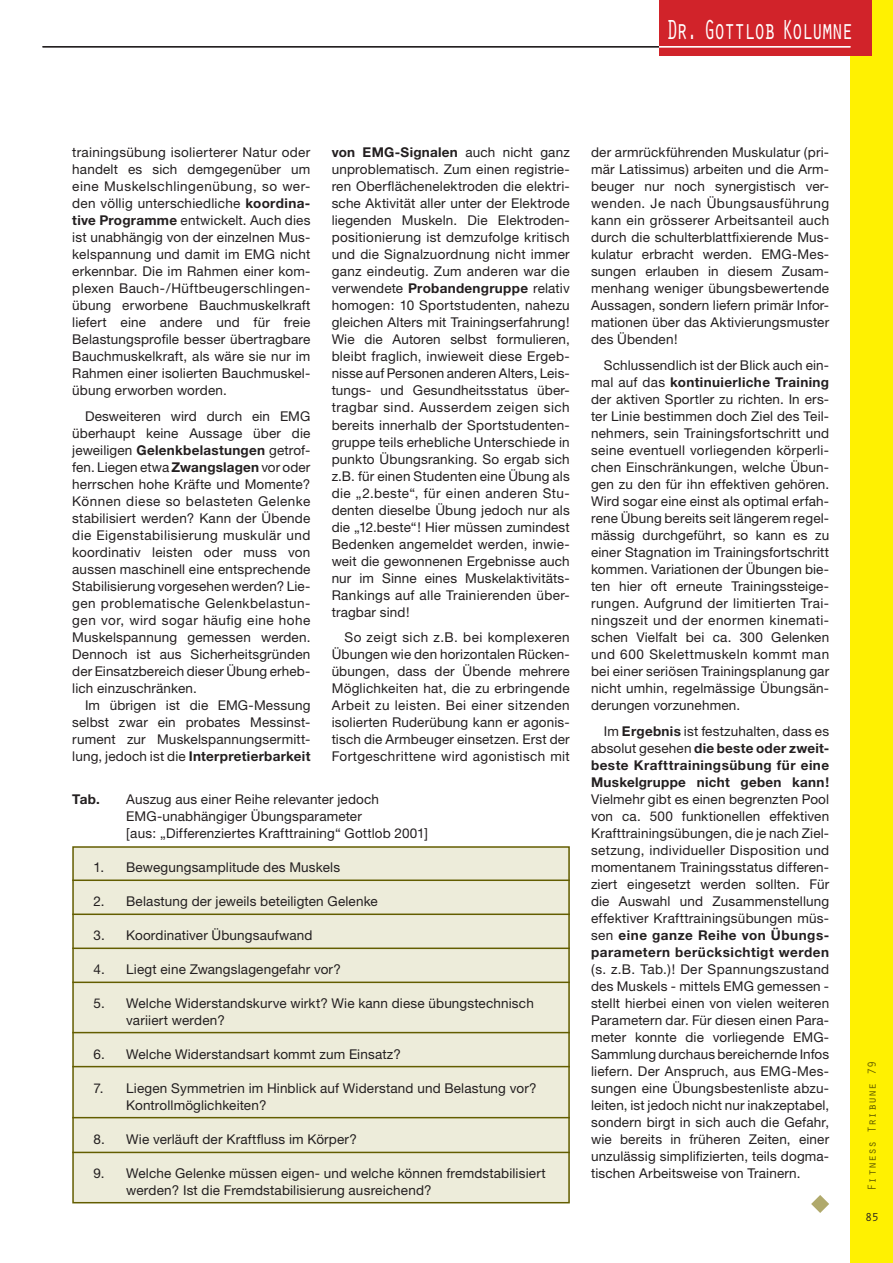
<style>
.page{position:relative;width:893px;height:1263px;background:#fff}
.page>*{position:absolute;margin:0;border:0;box-sizing:border-box;transform-origin:0 0}
.t1{font:28.5px "Orator";letter-spacing:-.1em;color:#fff;scale:.7 1}
.t2{font:13.5px/17px "Helvetica Neue";letter-spacing:.01em;color:#231f20;text-align:justify}
.t3{font:13.5px "Helvetica Neue";letter-spacing:.035em;color:#231f20}
.t4{font:700 13.5px "Helvetica Neue";letter-spacing:.02em;color:#231f20}
.t5{font:12px "Orator";color:#635d00}
.t6{font:12px "Orator";color:#231f20}
.s1{font-weight:700}
.s2{font-weight:400}
</style>
<div class="page">
<hr style="left:43px;top:46px;width:616px;height:2px;background:#231f20">
<div style="left:850px;top:0;width:43px;height:1263px;background:#fff101"></div>
<div style="left:659px;top:0;width:213px;height:55px;background:#d1232a"></div>
<hr style="left:659px;top:46px;width:191px;height:2px;background:#fff">
<svg style="left:811px;top:1195px;width:18px;height:18px"></svg>
<div style="left:73px;top:847px;width:496px;height:356px;background:#edecda"></div>
<hr style="left:72px;top:913px;width:498px;height:2px;background:#635d00">
<hr style="left:72px;top:947px;width:498px;height:2px;background:#635d00">
<hr style="left:72px;top:981px;width:498px;height:2px;background:#635d00">
<hr style="left:72px;top:1032px;width:498px;height:1px;background:#635d00">
<hr style="left:72px;top:1066px;width:498px;height:1px;background:#635d00">
<hr style="left:72px;top:1117px;width:498px;height:1px;background:#635d00">
<hr style="left:72px;top:1152px;width:498px;height:1px;background:#635d00">
<hr style="left:72px;top:879px;width:498px;height:2px;background:#635d00">
<p class="t1" style="left:666px;top:9px;width:269px">Dr. Gottlob Kolumne</p>
<p class="t2" style="left:72px;top:144px;width:240px">trainingsübung isolierterer Natur oder handelt es sich demgegenüber um eine Muskelschlingenübung, so wer&shy;den völlig unterschiedliche <span class="s1">koordina&shy;tive Programme</span> entwickelt. Auch dies ist unabhängig von der einzelnen Mus&shy;kelspannung und damit im EMG nicht erkennbar. Die im Rahmen einer kom&shy;plexen Bauch-/Hüftbeugerschlingen&shy;übung erworbene Bauchmuskelkraft liefert eine andere und für freie Belastungsprofile besser übertragbare Bauchmuskelkraft, als wäre sie nur im Rahmen einer isolierten Bauchmuskel&shy;übung erworben worden.</p>
<p class="t2" style="left:85px;top:408px;width:227px">Desweiteren wird durch ein EMG</p>
<p class="t2" style="left:72px;top:425px;width:240px">überhaupt keine Aussage über die</p>
<p class="t2" style="left:72px;top:442px;width:240px">jeweiligen <span class="s1">Gelenkbelastungen</span> getrof-</p>
<p class="t2" style="left:72px;top:459px;width:240px">fen. Liegen etwa <span class="s1">Zwangslagen</span> vor oder</p>
<p class="t2" style="left:72px;top:476px;width:240px">herrschen hohe Kräfte und Momente?</p>
<p class="t3" style="left:72px;top:493px;width:240px">Können diese so belasteten Gelenke</p>
<p class="t2" style="left:72px;top:510px;width:240px">stabilisiert werden? Kann der Übende</p>
<p class="t3" style="left:72px;top:527px;width:240px">die Eigenstabilisierung muskulär und</p>
<p class="t2" style="left:72px;top:544px;width:240px">koordinativ leisten oder muss von</p>
<p class="t2" style="left:72px;top:561px;width:240px">aussen maschinell eine entsprechende</p>
<p class="t2" style="left:72px;top:578px;width:240px">Stabilisierung vorgesehen werden? Lie-</p>
<p class="t3" style="left:72px;top:595px;width:240px">gen problematische Gelenkbelastun-</p>
<p class="t3" style="left:72px;top:612px;width:240px">gen vor, wird sogar häufig eine hohe</p>
<p class="t2" style="left:72px;top:629px;width:240px">Muskelspannung gemessen werden.</p>
<p class="t2" style="left:72px;top:646px;width:240px">Dennoch ist aus Sicherheitsgründen</p>
<p class="t2" style="left:72px;top:663px;width:240px">der Einsatzbereich dieser Übung erheb-</p>
<p class="t2" style="left:72px;top:680px;width:126px">lich einzuschränken.</p>
<p class="t2" style="left:85px;top:697px;width:227px">Im übrigen ist die EMG-Messung</p>
<p class="t2" style="left:72px;top:714px;width:240px">selbst zwar ein probates Messinst-</p>
<p class="t2" style="left:72px;top:731px;width:240px">rument zur Muskelspannungsermitt-</p>
<p class="t4" style="left:72px;top:749px;width:240px"><span class="s2">lung, jedoch ist die</span> Interpretierbarkeit</p>
<p class="t2" style="left:332px;top:144px;width:240px"><span class="s1">von EMG-Signalen</span> auch nicht ganz unproblematisch. Zum einen registrie&shy;ren Oberflächenelektroden die elektri&shy;sche Aktivität aller unter der Elektrode liegenden Muskeln. Die Elektroden&shy;positionierung ist demzufolge kritisch und die Signalzuordnung nicht immer ganz eindeutig. Zum anderen war die verwendete <span class="s1">Probandengruppe</span> relativ homogen: 10 Sportstudenten, nahezu gleichen Alters mit Trainingserfahrung!<br>Wie die Autoren selbst formulieren, bleibt fraglich, inwieweit diese Ergeb&shy;nisse auf Personen anderen Alters, Leis&shy;tungs- und Gesundheitsstatus über&shy;tragbar sind. Ausserdem zeigen sich bereits innerhalb der Sportstudenten&shy;gruppe teils erhebliche Unterschiede in punkto Übungsranking. So ergab sich z.B. für einen Studenten eine Übung als die „2.beste“, für einen anderen Stu&shy;denten dieselbe Übung jedoch nur als die „12.beste“! Hier müssen zumindest Bedenken angemeldet werden, inwie&shy;weit die gewonnenen Ergebnisse auch nur im Sinne eines Muskelaktivitäts-Rankings auf alle Trainierenden über&shy;tragbar sind!</p>
<p class="t2" style="left:332px;top:629px;width:240px;text-indent:13px">So zeigt sich z.B. bei komplexeren Übungen wie den horizontalen Rücken&shy;übungen, dass der Übende mehrere Möglichkeiten hat, die zu erbringende Arbeit zu leisten. Bei einer sitzenden isolierten Ruderübung kann er agonis&shy;tisch die Armbeuger einsetzen. Erst der Fortgeschrittene wird agonistisch mit</p>
<p class="t4" style="left:72px;top:791px;width:29px">Tab.</p>
<p class="t2" style="left:126px;top:790px;width:303px;text-align:left">Auszug aus einer Reihe relevanter jedoch<br>EMG-unabhängiger Übungsparameter<br>[aus: „Differenziertes Krafttraining“ Gottlob 2001]</p>
<p class="t2" style="left:94px;top:859px;width:248px">1. Bewegungsamplitude des Muskels</p>
<p class="t2" style="left:94px;top:893px;width:286px">2. Belastung der jeweils beteiligten Gelenke</p>
<p class="t2" style="left:94px;top:927px;width:220px">3. Koordinativer Übungsaufwand</p>
<p class="t2" style="left:94px;top:961px;width:249px">4. Liegt eine Zwangslagengefahr vor?</p>
<p class="t2" style="left:126px;top:995px;width:409px;text-indent:-33px">5. Welche Widerstandskurve wirkt? Wie kann diese übungstechnisch variiert werden?</p>
<p class="t2" style="left:94px;top:1046px;width:309px">6. Welche Widerstandsart kommt zum Einsatz?</p>
<p class="t2" style="left:126px;top:1080px;width:412px;text-indent:-33px">7. Liegen Symmetrien im Hinblick auf Widerstand und Belastung vor?<br>Kontrollmöglichkeiten?</p>
<p class="t2" style="left:94px;top:1131px;width:265px">8. Wie verläuft der Kraftfluss im Körper?</p>
<p class="t2" style="left:126px;top:1165px;width:421px;text-indent:-33px">9. Welche Gelenke müssen eigen- und welche können fremdstabilisiert werden? Ist die Fremdstabilisierung ausreichend?</p>
<p class="t2" style="left:591px;top:144px;width:240px">der armrückführenden Muskulatur (pri&shy;mär Latissimus) arbeiten und die Arm&shy;beuger nur noch synergistisch ver&shy;wenden. Je nach Übungsausführung kann ein grösserer Arbeitsanteil auch durch die schulterblattfixierende Mus&shy;kulatur erbracht werden. EMG-Mes&shy;sungen erlauben in diesem Zusam&shy;menhang weniger übungsbewertende Aussagen, sondern liefern primär Infor&shy;mationen über das Aktivierungsmuster des Übenden!</p>
<p class="t2" style="left:591px;top:357px;width:240px;text-indent:13px">Schlussendlich ist der Blick auch ein&shy;mal auf das <span class="s1">kontinuierliche Training </span>der aktiven Sportler zu richten. In ers&shy;ter Linie bestimmen doch Ziel des Teil&shy;nehmers, sein Trainingsfortschritt und seine eventuell vorliegenden körperli&shy;chen Einschränkungen, welche Übun&shy;gen zu den für ihn effektiven gehören.<br>Wird sogar eine einst als optimal erfah&shy;rene Übung bereits seit längerem regel&shy;mässig durchgeführt, so kann es zu einer Stagnation im Trainingsfortschritt kommen. Variationen der Übungen bie&shy;ten hier oft erneute Trainingssteige&shy;rungen. Aufgrund der limitierten Trai&shy;ningszeit und der enormen kinemati&shy;schen Vielfalt bei ca. 300 Gelenken und 600 Skelettmuskeln kommt man bei einer seriösen Trainingsplanung gar nicht umhin, regelmässige Übungsän&shy;derungen vorzunehmen.</p>
<p class="t2" style="left:591px;top:722px;width:240px;text-indent:13px">Im <span class="s1">Ergebnis</span> ist festzuhalten, dass es absolut gesehen <span class="s1">die beste oder zweit&shy;beste Krafttrainingsübung für eine Muskelgruppe nicht geben kann!<br></span>Vielmehr gibt es einen begrenzten Pool von ca. 500 funktionellen effektiven Krafttrainingsübungen, die je nach Ziel&shy;setzung, individueller Disposition und momentanem Trainingsstatus differen&shy;ziert eingesetzt werden sollten. Für die Auswahl und Zusammenstellung effektiver Krafttrainingsübungen müs&shy;sen <span class="s1">eine ganze Reihe von Übungs&shy;parametern berücksichtigt werden </span>(s. z.B. Tab.)! Der Spannungszustand des Muskels - mittels EMG gemessen - stellt hierbei einen von vielen weiteren Parametern dar. Für diesen einen Para&shy;meter konnte die vorliegende EMG-Sammlung durchaus bereichernde Infos liefern. Der Anspruch, aus EMG-Mes&shy;sungen eine Übungsbestenliste abzu&shy;leiten, ist jedoch nicht nur inakzeptabel, sondern birgt in sich auch die Gefahr, wie bereits in früheren Zeiten, einer unzulässig simplifizierten, teils dogma&shy;tischen Arbeitsweise von Trainern.</p>
<p class="t5" style="left:863px;top:1191px;width:131px;rotate:-90deg">Fitness Tribune 79</p>
<p class="t6" style="left:865px;top:1209px;width:15px">85</p>
</div>
